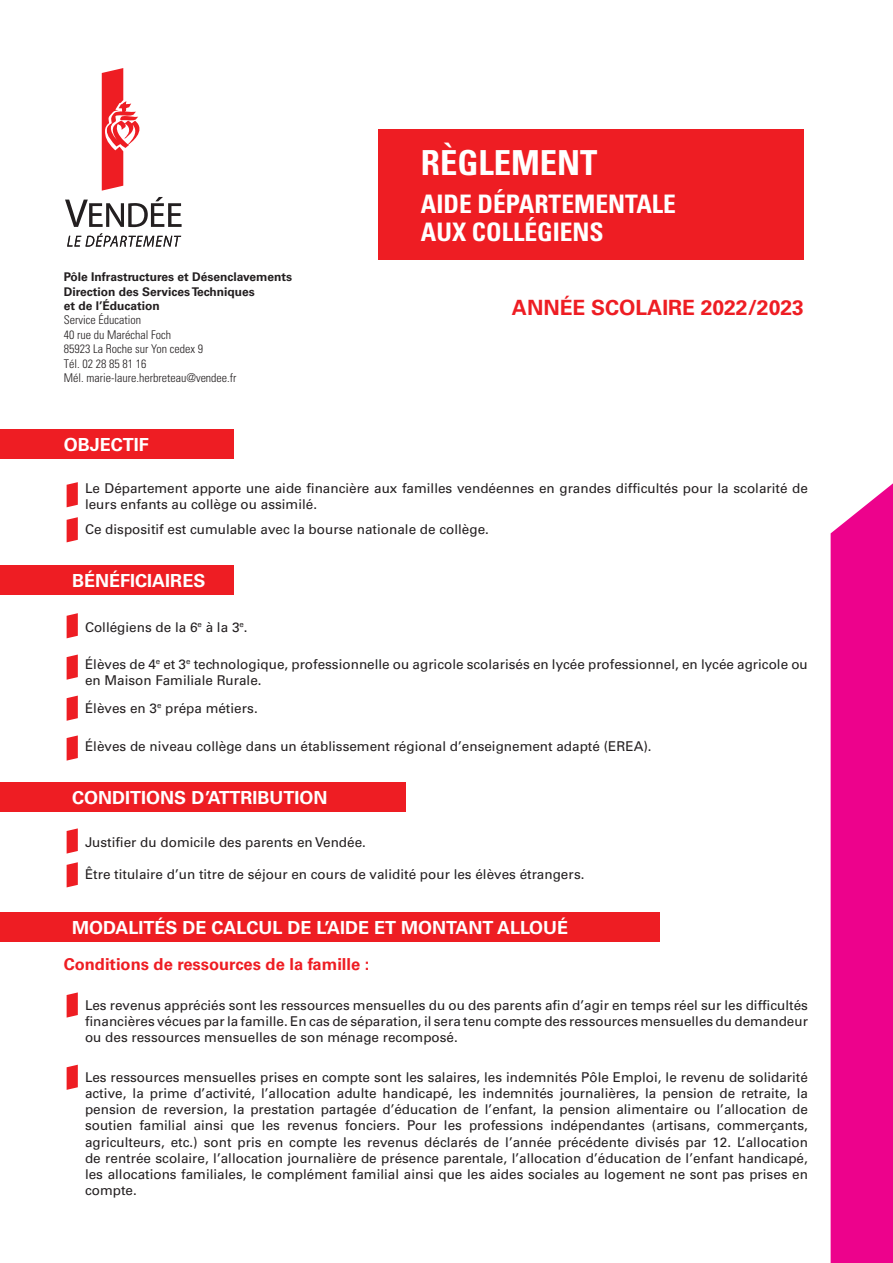
<style>
.page{position:relative;width:893px;height:1263px;background:#fff}
.page>*{position:absolute;margin:0;border:0;box-sizing:border-box;transform-origin:0 0}
.t1{font:700 condensed 34.5px "Univers";color:#fff}
.t2{font:700 condensed 25.5px "Univers";color:#fff}
.t3{font:700 21px "Univers";color:#ee1d23}
.t4{font:700 18px "Univers";color:#fff}
.t5{font:700 16.5px "Univers";color:#ee1d23}
.t6{font:13.5px/16.2px "Univers";color:#231f20}
.t7{font:300 condensed 12px "Univers";color:#231f20}
.t8{font:700 12px "Univers";color:#231f20}
.t9{font:700 12px "Univers CE";color:#231f20}
</style>
<div class="page">
<svg style="left:102px;top:68px;width:38px;height:123px"></svg>
<svg style="left:65px;top:197px;width:117px;height:30px"></svg>
<svg style="left:67px;top:233px;width:114px;height:14px"></svg>
<div style="left:378px;top:130px;width:426px;height:130px;background:#ee1d23"></div>
<svg style="left:67px;top:482px;width:11px;height:25px"></svg>
<svg style="left:67px;top:517px;width:11px;height:25px"></svg>
<svg style="left:67px;top:613px;width:11px;height:25px"></svg>
<svg style="left:67px;top:654px;width:11px;height:26px"></svg>
<svg style="left:67px;top:696px;width:11px;height:25px"></svg>
<svg style="left:67px;top:735px;width:11px;height:26px"></svg>
<svg style="left:67px;top:828px;width:11px;height:25px"></svg>
<svg style="left:67px;top:862px;width:11px;height:25px"></svg>
<svg style="left:67px;top:992px;width:11px;height:25px"></svg>
<svg style="left:67px;top:1065px;width:11px;height:25px"></svg>
<div style="left:0;top:429px;width:234px;height:30px;background:#ee1d23"></div>
<div style="left:0;top:566px;width:234px;height:29px;background:#ee1d23"></div>
<div style="left:0;top:782px;width:405px;height:30px;background:#ee1d23"></div>
<div style="left:0;top:912px;width:659px;height:30px;background:#ee1d23"></div>
<div style="left:831px;top:483px;width:62px;height:780px;background:#ed028c"></div>
<p class="t9" style="left:64px;top:270px;width:230px">Pôle Infrastructures et Désenclavements</p>
<p class="t8" style="left:64px;top:284px;width:193px">Direction des Services Techniques</p>
<p class="t8" style="left:64px;top:299px;width:98px">et de l’Éducation</p>
<p class="t7" style="left:64px;top:313px;width:79px">Service Éducation</p>
<p class="t7" style="left:64px;top:327px;width:109px">40 rue du Maréchal Foch</p>
<p class="t7" style="left:64px;top:342px;width:141px">85923 La Roche sur Yon cedex 9</p>
<p class="t7" style="left:64px;top:356px;width:84px">Tél. 02 28 85 81 16</p>
<p class="t7" style="left:64px;top:371px;width:174px">Mél. marie-laure.herbreteau@vendee.fr</p>
<p class="t4" style="left:64px;top:434px;width:87px">OBJECTIF</p>
<p class="t1" style="left:421px;top:142px;width:178px">RÈGLEMENT</p>
<p class="t2" style="left:421px;top:188px;width:257px">AIDE DÉPARTEMENTALE</p>
<p class="t2" style="left:421px;top:217px;width:184px">AUX COLLÉGIENS</p>
<p class="t3" style="left:512px;top:295px;width:293px">ANNÉE SCOLAIRE 2022/2023</p>
<p class="t6" style="left:85px;top:480px;width:724px">Le Département apporte une aide financière aux familles vendéennes en grandes difficultés pour la scolarité de leurs enfants au collège ou assimilé.</p>
<p class="t6" style="left:85px;top:521px;width:405px">Ce dispositif est cumulable avec la bourse nationale de collège.</p>
<p class="t4" style="left:72px;top:570px;width:135px">BÉNÉFICIAIRES</p>
<p class="t6" style="left:85px;top:619px;width:164px">Collégiens de la 6<sup>e</sup> à la 3<sup>e</sup>.</p>
<p class="t6" style="left:85px;top:656px;width:724px">Élèves de 4<sup>e</sup> et 3<sup>e</sup> technologique, professionnelle ou agricole scolarisés en lycée professionnel, en lycée agricole ou en Maison Familiale Rurale.</p>
<p class="t6" style="left:85px;top:700px;width:174px">Élèves en 3<sup>e</sup> prépa métiers.</p>
<p class="t6" style="left:85px;top:738px;width:568px">Élèves de niveau collège dans un établissement régional d’enseignement adapté (EREA).</p>
<p class="t4" style="left:72px;top:787px;width:257px">CONDITIONS D’ATTRIBUTION</p>
<p class="t6" style="left:85px;top:834px;width:282px">Justifier du domicile des parents en Vendée.</p>
<p class="t6" style="left:85px;top:866px;width:501px">Être titulaire d’un titre de séjour en cours de validité pour les élèves étrangers.</p>
<p class="t4" style="left:72px;top:917px;width:497px">MODALITÉS DE CALCUL DE L’AIDE ET MONTANT ALLOUÉ</p>
<p class="t5" style="left:64px;top:954px;width:307px">Conditions de ressources de la famille :</p>
<p class="t6" style="left:85px;top:997px;width:724px;text-align:justify">Les revenus appréciés sont les ressources mensuelles du ou des parents afin d’agir en temps réel sur les difficultés financières vécues par la famille. En cas de séparation, il sera tenu compte des ressources mensuelles du demandeur ou des ressources mensuelles de son ménage recomposé.</p>
<p class="t6" style="left:85px;top:1069px;width:724px;text-align:justify">Les ressources mensuelles prises en compte sont les salaires, les indemnités Pôle Emploi, le revenu de solidarité active, la prime d’activité, l’allocation adulte handicapé, les indemnités journalières, la pension de retraite, la pension de reversion, la prestation partagée d’éducation de l’enfant, la pension alimentaire ou l’allocation de soutien familial ainsi que les revenus fonciers. Pour les professions indépendantes (artisans, commerçants, agriculteurs, etc.) sont pris en compte les revenus déclarés de l’année précédente divisés par 12. L’allocation de rentrée scolaire, l’allocation journalière de présence parentale, l’allocation d’éducation de l’enfant handicapé, les allocations familiales, le complément familial ainsi que les aides sociales au logement ne sont pas prises en compte.</p>
</div>
